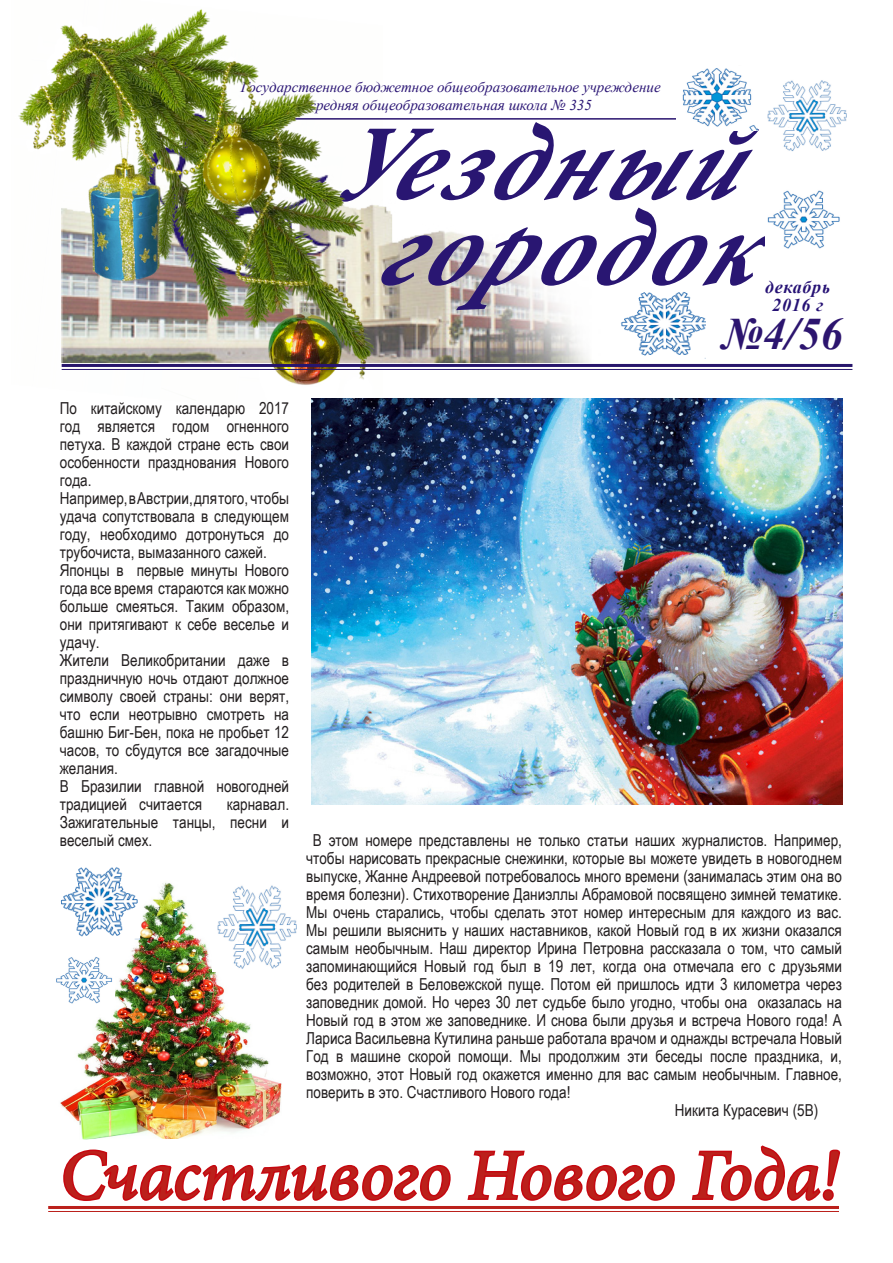
<style>
.page{position:relative;width:893px;height:1263px;background:#fff}
.page>*{position:absolute;margin:0;border:0;box-sizing:border-box;transform-origin:0 0}
.t1{font:italic 700 108.15px/85.5px "Minion Pro";color:#291672;text-align:center;scale:.94 1}
.t2{font:italic 71.25px "Minion Pro";letter-spacing:-.03em;color:#bb201b}
.t3{font:italic 700 45px "Times New Roman";color:#2c156f}
.t4{font:italic 700 18px "Times New Roman";letter-spacing:.04em;color:#261275}
.t5{font:16.5px/18px "Arial Narrow";color:#231f20;text-align:justify}
.t6{font:italic 15px "Times New Roman";color:#2b1675}
</style>
<div class="page">
<img style="left:60px;top:883px;width:164px;height:223px">
<hr style="left:48px;top:1206px;width:791px;height:3px;background:#bb201b">
<hr style="left:48px;top:1211px;width:791px;height:1px;background:#bb201b">
<img style="left:382px;top:206px;width:207px;height:156px">
<hr style="left:212px;top:118px;width:478px;height:2px;background:#29146f">
<img style="left:312px;top:398px;width:531px;height:406px">
<img style="left:62px;top:999px;width:389px;height:202px">
<svg style="left:467px;top:1150px;width:208px;height:51px"></svg>
<img style="left:690px;top:626px;width:152px;height:575px">
<img style="left:18px;top:9px;width:364px;height:402px">
<hr style="left:62px;top:364px;width:790px;height:3px;background:#28166c">
<hr style="left:62px;top:369px;width:790px;height:1px;background:#28166c">
<img style="left:621px;top:292px;width:85px;height:64px">
<img style="left:767px;top:80px;width:80px;height:72px">
<img style="left:677px;top:68px;width:80px;height:63px">
<img style="left:767px;top:190px;width:73px;height:59px">
<img style="left:60px;top:867px;width:80px;height:73px">
<img style="left:56px;top:954px;width:58px;height:53px">
<img style="left:213px;top:883px;width:84px;height:88px">
<p class="t6" style="left:241px;top:77px;width:421px">Государственное бюджетное общеобразовательное учреждение</p>
<p class="t6" style="left:309px;top:95px;width:284px">средняя общеобразовательная школа № 335</p>
<p class="t1" style="left:328px;top:120px;width:524px">Уездный городок</p>
<p class="t4" style="left:765px;top:275px;width:67px">декабрь</p>
<p class="t4" style="left:772px;top:293px;width:52px">2016 г</p>
<p class="t3" style="left:722px;top:302px;width:123px">№4/56</p>
<p class="t5" style="left:60px;top:399px;width:231px">По китайскому календарю 2017 год является годом огненного петуха. В каждой стране есть свои особенности празднования Нового года.</p>
<p class="t5" style="left:60px;top:489px;width:231px">Например, в Австрии, для того, чтобы удача сопутствовала в следующем году, необходимо дотронуться до трубочиста, вымазанного сажей.</p>
<p class="t5" style="left:60px;top:561px;width:231px">Японцы в первые минуты Нового года все время стараются как можно больше смеяться. Таким образом, они притягивают к себе веселье и удачу.</p>
<p class="t5" style="left:60px;top:651px;width:231px">Жители Великобритании даже в праздничную ночь отдают должное символу своей страны: они верят, что если неотрывно смотреть на башню Биг-Бен, пока не пробьет 12 часов, то сбудутся все загадочные желания.</p>
<p class="t5" style="left:60px;top:777px;width:231px">В Бразилии главной новогодней традицией считается</p>
<p class="t5" style="left:60px;top:795px;width:231px;text-indent:167px">карнавал.<br>Зажигательные танцы, песни и веселый смех.</p>
<p class="t5" style="left:306px;top:831px;width:537px;text-indent:7px">В этом номере представлены не только статьи наших журналистов. Например, чтобы нарисовать прекрасные снежинки, которые вы можете увидеть в новогоднем выпуске, Жанне Андреевой потребовалось много времени (занималась этим она во время болезни). Стихотворение Даниэллы Абрамовой посвящено зимней тематике.<br>Мы очень старались, чтобы сделать этот номер интересным для каждого из вас.<br>Мы решили выяснить у наших наставников, какой Новый год в их жизни оказался самым необычным. Наш директор Ирина Петровна рассказала о том, что самый запоминающийся Новый год был в 19 лет, когда она отмечала его с друзьями без родителей в Беловежской пуще. Потом ей пришлось идти 3 километра через заповедник домой. Но через 30 лет судьбе было угодно, чтобы она оказалась на Новый год в этом же заповеднике. И снова были друзья и встреча Нового года! А Лариса Васильевна Кутилина раньше работала врачом и однажды встречала Новый Год в машине скорой помощи. Мы продолжим эти беседы после праздника, и, возможно, этот Новый год окажется именно для вас самым необычным. Главное, поверить в это. Счастливого Нового года!</p>
<p class="t5" style="left:675px;top:1101px;width:145px">Никита Курасевич (5В)</p>
<p class="t2" style="left:61px;top:1127px;width:780px">Счастливого Нового Года!</p>
</div>
